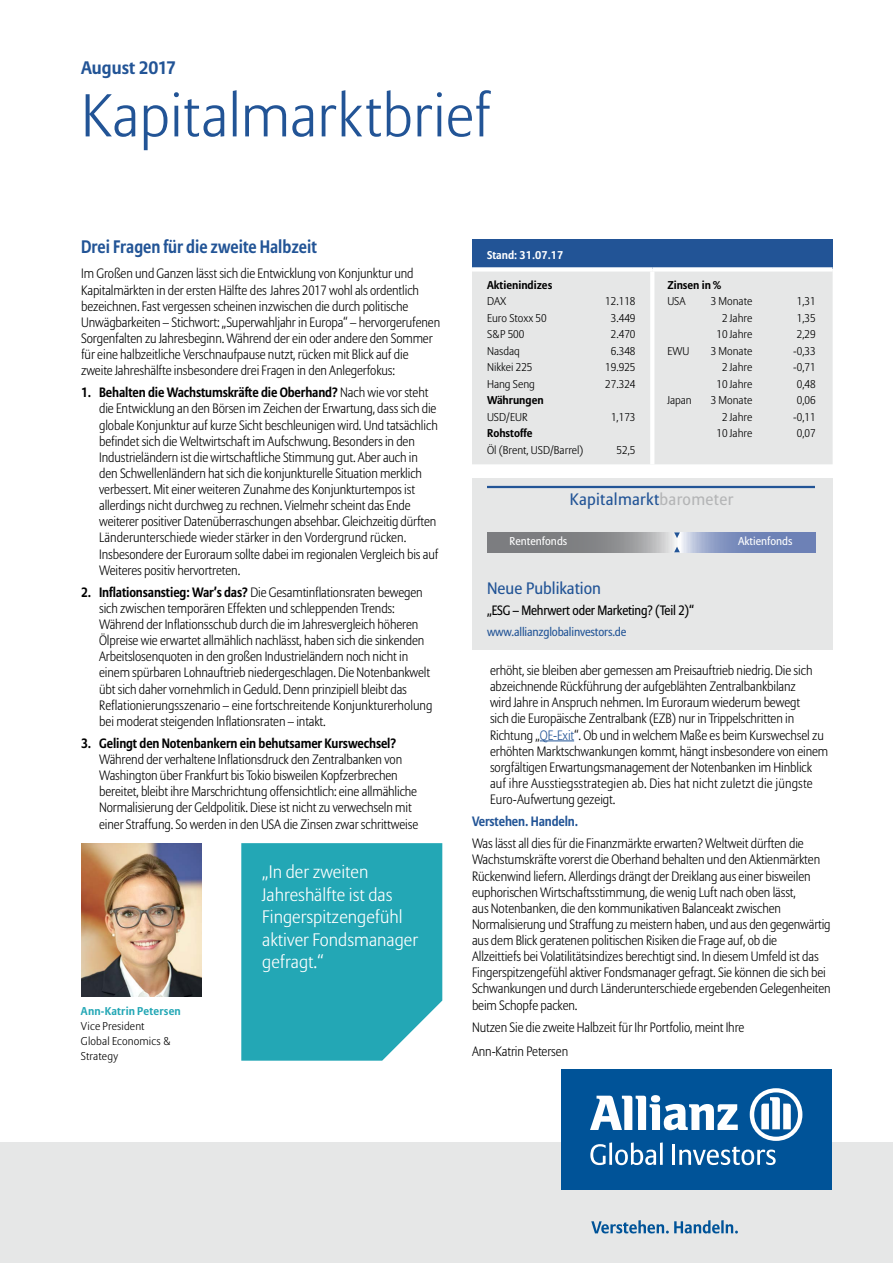
<style>
.page{position:relative;width:893px;height:1263px;background:#fff}
.page>*{position:absolute;margin:0;border:0;box-sizing:border-box;transform-origin:0 0}
.t1{font:300 60px "Allianz Sans";color:#225496}
.t2{font:300 18px/22.5px "Allianz Sans";color:#fff}
.t3{font:700 18px "Allianz Sans";color:#225496;scale:.9 1}
.t4{font:700 18px "Allianz Sans";color:#225496}
.t5{font:16.5px "Allianz Sans";letter-spacing:.02em;color:#225496}
.t6{font:16.5px "Allianz Sans";color:#225496}
.t7{font:300 13.5px/16px "Allianz Sans";letter-spacing:-.01em;color:#000;scale:.93 1}
.t8{font:700 13.5px "Allianz Sans";letter-spacing:-.01em;color:#000;scale:.93 1}
.t9{font:13.5px "Allianz Sans";letter-spacing:-.015em;color:#000;scale:.92 1}
.t10{font:700 13.5px "Allianz Sans";letter-spacing:-.01em;color:#225496;scale:.93 1}
.t11{font:12px "Allianz Sans";letter-spacing:-.015em;color:#225496}
.t12{font:300 11.25px/15px "Allianz Sans";color:#000}
.t13{font:700 11.25px "Allianz Sans";color:#000}
.t14{font:11.25px "Allianz Sans";color:#fff}
.t15{font:700 11.25px "Allianz Sans";letter-spacing:.015em;color:#23a7b5}
.t16{font:700 11.25px "Allianz Sans";color:#fff}
.s1{font-weight:700}
.s2{color:#b4b5b6}
.s3{color:#225496}
</style>
<div class="page">
<hr style="left:540px;top:740px;width:34px;height:1px;background:#225496">
<div style="left:472px;top:478px;width:361px;height:171px;background:#e6e7e7"></div>
<hr style="left:487px;top:486px;width:328px;height:2px;background:#225496">
<div style="left:472px;top:239px;width:361px;height:30px;background:#225496"></div>
<div style="left:472px;top:272px;width:361px;height:192px;background:#e6e7e7"></div>
<hr style="left:650px;top:272px;width:4px;height:192px;background:#fff">
<div style="left:472px;top:267px;width:180px;height:5px;background:#fff"></div>
<div style="left:652px;top:267px;width:181px;height:5px;background:#fff"></div>
<div style="left:241px;top:843px;width:201px;height:218px;background:#23a7b5"></div>
<img style="left:81px;top:843px;width:120px;height:153px">
<div style="left:0;top:1143px;width:893px;height:120px;background:#e6e7e7"></div>
<div style="left:561px;top:1070px;width:271px;height:120px;background:#005398"></div>
<svg style="left:590px;top:1088px;width:212px;height:77px"></svg>
<svg style="left:591px;top:1220px;width:147px;height:13px"></svg>
<svg style="left:487px;top:532px;width:328px;height:20px;background:#8b93a6"></svg>
<svg style="left:674px;top:532px;width:6px;height:6px"></svg>
<svg style="left:674px;top:547px;width:6px;height:5px"></svg>
<h2 class="t4" style="left:81px;top:56px;width:97px">August 2017</h2>
<h1 class="t1" style="left:81px;top:79px;width:411px">Kapitalmarktbrief</h1>
<h2 class="t3" style="left:81px;top:236px;width:264px">Drei Fragen für die zweite Halbzeit</h2>
<p class="t7" style="left:81px;top:266px;width:388px">Im Großen und Ganzen lässt sich die Entwicklung von Konjunktur und Kapitalmärkten in der ersten Hälfte des Jahres 2017 wohl als ordentlich bezeichnen. Fast vergessen scheinen inzwischen die durch politische Unwägbarkeiten – Stichwort: „Superwahljahr in Europa“ – hervorgerufenen Sorgenfalten zu Jahresbeginn. Während der ein oder andere den Sommer für eine halbzeitliche Verschnaufpause nutzt, rücken mit Blick auf die zweite Jahreshälfte insbesondere drei Fragen in den Anlegerfokus:</p>
<p class="t7" style="left:99px;top:385px;width:366px;text-indent:-18px"><span class="s1">1. Behalten die Wachstumskräfte die Oberhand?</span> Nach wie vor steht die Entwicklung an den Börsen im Zeichen der Erwartung, dass sich die globale Konjunktur auf kurze Sicht beschleunigen wird. Und tatsächlich befindet sich die Weltwirtschaft im Aufschwung. Besonders in den Industrieländern ist die wirtschaftliche Stimmung gut. Aber auch in den Schwellenländern hat sich die konjunkturelle Situation merklich verbessert. Mit einer weiteren Zunahme des Konjunkturtempos ist allerdings nicht durchweg zu rechnen. Vielmehr scheint das Ende weiterer positiver Datenüberraschungen absehbar. Gleichzeitig dürften Länderunterschiede wieder stärker in den Vordergrund rücken.<br>Insbesondere der Euroraum sollte dabei im regionalen Vergleich bis auf Weiteres positiv hervortreten.</p>
<p class="t7" style="left:99px;top:585px;width:360px;text-indent:-18px"><span class="s1">2. Inflationsanstieg: War’s das?</span> Die Gesamtinflationsraten bewegen sich zwischen temporären Effekten und schleppenden Trends:<br>Während der Inflationsschub durch die im Jahresvergleich höheren Ölpreise wie erwartet allmählich nachlässt, haben sich die sinkenden Arbeitslosenquoten in den großen Industrieländern noch nicht in einem spürbaren Lohnauftrieb niedergeschlagen. Die Notenbankwelt übt sich daher vornehmlich in Geduld. Denn prinzipiell bleibt das Reflationierungsszenario – eine fortschreitende Konjunkturerholung bei moderat steigenden Inflationsraten – intakt.</p>
<p class="t8" style="left:81px;top:734px;width:340px">3. Gelingt den Notenbankern ein behutsamer Kurswechsel?</p>
<p class="t7" style="left:99px;top:752px;width:345px">Während der verhaltene Inflationsdruck den Zentralbanken von Washington über Frankfurt bis Tokio bisweilen Kopfzerbrechen bereitet, bleibt ihre Marschrichtung offensichtlich: eine allmähliche Normalisierung der Geldpolitik. Diese ist nicht zu verwechseln mit einer Straffung. So werden in den USA die Zinsen zwar schrittweise</p>
<p class="t15" style="left:81px;top:1004px;width:101px">Ann-Katrin Petersen</p>
<p class="t12" style="left:81px;top:1019px;width:91px">Vice President<br>Global Economics &amp;<br>Strategy</p>
<h2 class="t2" style="left:262px;top:861px;width:157px">„In der zweiten<br>Jahreshälfte ist das<br>Fingerspitzengefühl aktiver Fondsmanager gefragt.“</h2>
<p class="t16" style="left:487px;top:248px;width:78px">Stand: 31.07.17</p>
<p class="t13" style="left:487px;top:278px;width:67px">Aktienindizes</p>
<p class="t12" style="left:487px;top:294px;width:21px">DAX</p>
<p class="t12" style="left:605px;top:294px;width:32px">12.118</p>
<p class="t12" style="left:487px;top:311px;width:61px">Euro Stoxx 50</p>
<p class="t12" style="left:611px;top:311px;width:26px">3.449</p>
<p class="t12" style="left:487px;top:327px;width:39px">S&amp;P 500</p>
<p class="t12" style="left:611px;top:327px;width:26px">2.470</p>
<p class="t12" style="left:487px;top:344px;width:34px">Nasdaq</p>
<p class="t12" style="left:611px;top:344px;width:26px">6.348</p>
<p class="t12" style="left:487px;top:360px;width:47px">Nikkei 225</p>
<p class="t12" style="left:605px;top:360px;width:32px">19.925</p>
<p class="t12" style="left:487px;top:377px;width:49px">Hang Seng</p>
<p class="t12" style="left:605px;top:377px;width:32px">27.324</p>
<p class="t13" style="left:487px;top:393px;width:58px">Währungen</p>
<p class="t12" style="left:487px;top:410px;width:42px">USD/EUR</p>
<p class="t12" style="left:611px;top:410px;width:26px">1,173</p>
<p class="t13" style="left:487px;top:426px;width:47px">Rohstoffe</p>
<p class="t12" style="left:487px;top:443px;width:98px">Öl (Brent, USD/Barrel)</p>
<p class="t12" style="left:617px;top:443px;width:20px">52,5</p>
<p class="t13" style="left:667px;top:278px;width:55px">Zinsen in %</p>
<p class="t12" style="left:667px;top:294px;width:20px">USA</p>
<p class="t12" style="left:711px;top:294px;width:43px">3 Monate</p>
<p class="t12" style="left:797px;top:294px;width:20px">1,31</p>
<p class="t12" style="left:722px;top:311px;width:32px">2 Jahre</p>
<p class="t12" style="left:797px;top:311px;width:20px">1,35</p>
<p class="t12" style="left:716px;top:327px;width:37px">10 Jahre</p>
<p class="t12" style="left:797px;top:327px;width:20px">2,29</p>
<p class="t12" style="left:667px;top:344px;width:24px">EWU</p>
<p class="t12" style="left:711px;top:344px;width:43px">3 Monate</p>
<p class="t12" style="left:793px;top:344px;width:24px">-0,33</p>
<p class="t12" style="left:722px;top:360px;width:32px">2 Jahre</p>
<p class="t12" style="left:793px;top:360px;width:24px">-0,71</p>
<p class="t12" style="left:716px;top:377px;width:37px">10 Jahre</p>
<p class="t12" style="left:797px;top:377px;width:20px">0,48</p>
<p class="t12" style="left:667px;top:393px;width:26px">Japan</p>
<p class="t12" style="left:711px;top:393px;width:43px">3 Monate</p>
<p class="t12" style="left:797px;top:393px;width:20px">0,06</p>
<p class="t12" style="left:722px;top:410px;width:32px">2 Jahre</p>
<p class="t12" style="left:793px;top:410px;width:24px">-0,11</p>
<p class="t12" style="left:716px;top:426px;width:37px">10 Jahre</p>
<p class="t12" style="left:797px;top:426px;width:20px">0,07</p>
<p class="t5" style="left:570px;top:489px;width:165px">Kapitalmarkt<span class="s2">barometer</span></p>
<p class="t14" style="left:510px;top:534px;width:59px">Rentenfonds</p>
<p class="t14" style="left:738px;top:534px;width:56px">Aktienfonds</p>
<p class="t6" style="left:487px;top:578px;width:115px">Neue Publikation</p>
<p class="t9" style="left:487px;top:602px;width:227px">„ESG – Mehrwert oder Marketing? (Teil 2)“</p>
<p class="t11" style="left:487px;top:625px;width:141px">www.allianzglobalinvestors.de</p>
<p class="t7" style="left:490px;top:663px;width:365px">erhöht, sie bleiben aber gemessen am Preisauftrieb niedrig. Die sich abzeichnende Rückführung der aufgeblähten Zentralbankbilanz<br>wird Jahre in Anspruch nehmen. Im Euroraum wiederum bewegt<br>sich die Europäische Zentralbank (EZB) nur in Trippelschritten in Richtung „<span class="s3">QE-Exit</span>“. Ob und in welchem Maße es beim Kurswechsel zu erhöhten Marktschwankungen kommt, hängt insbesondere von einem sorgfältigen Erwartungsmanagement der Notenbanken im Hinblick auf ihre Ausstiegsstrategien ab. Dies hat nicht zuletzt die jüngste Euro-Aufwertung gezeigt.</p>
<p class="t10" style="left:472px;top:813px;width:116px">Verstehen. Handeln.</p>
<p class="t7" style="left:472px;top:836px;width:387px">Was lässt all dies für die Finanzmärkte erwarten? Weltweit dürften die Wachstumskräfte vorerst die Oberhand behalten und den Aktienmärkten Rückenwind liefern. Allerdings drängt der Dreiklang aus einer bisweilen euphorischen Wirtschaftsstimmung, die wenig Luft nach oben lässt,<br>aus Notenbanken, die den kommunikativen Balanceakt zwischen Normalisierung und Straffung zu meistern haben, und aus den gegenwärtig aus dem Blick geratenen politischen Risiken die Frage auf, ob die<br>Allzeittiefs bei Volatilitätsindizes berechtigt sind. In diesem Umfeld ist das Fingerspitzengefühl aktiver Fondsmanager gefragt. Sie können die sich bei Schwankungen und durch Länderunterschiede ergebenden Gelegenheiten beim Schopfe packen.</p>
<p class="t7" style="left:472px;top:1015px;width:294px;line-height:24.8px">Nutzen Sie die zweite Halbzeit für Ihr Portfolio, meint Ihre<br>Ann-Katrin Petersen</p>
</div>
